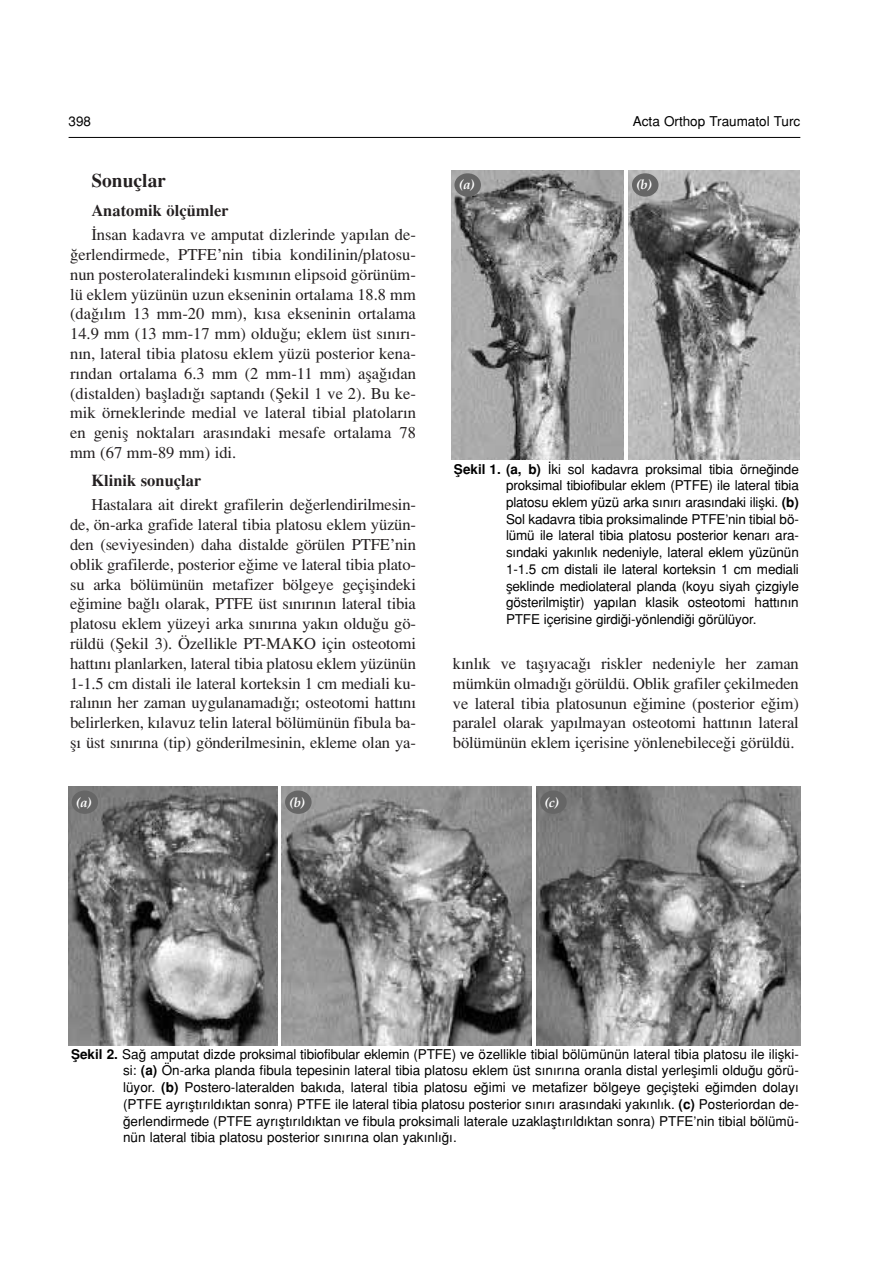
<style>
.page{position:relative;width:893px;height:1263px;background:#fff}
.page>*{position:absolute;margin:0;border:0;box-sizing:border-box;transform-origin:0 0}
.t1{font:19.5px "Times Turk B";color:#231f20}
.t2{font:16.5px/19.8px "Times Turk";letter-spacing:-.01em;color:#231f20;text-align:justify}
.t3{font:16.5px "Times Turk B";color:#231f20}
.t4{font:13.5px/16.6px "Helvetica Turk";color:#000;text-align:justify}
.t5{font:13.5px "Palatino Turk BI";color:#fff}
.s1{font-family:"Helvetica Turk B"}
</style>
<div class="page">
<img style="left:628px;top:170px;width:171px;height:289px">
<img style="left:451px;top:170px;width:172px;height:289px">
<img style="left:69px;top:786px;width:208px;height:260px">
<img style="left:281px;top:786px;width:251px;height:260px">
<img style="left:536px;top:786px;width:264px;height:260px">
<div style="left:454px;top:173px;width:27px;height:24px;background:#666;border-radius:50%"></div>
<div style="left:632px;top:173px;width:26px;height:24px;background:#666;border-radius:50%"></div>
<div style="left:72px;top:791px;width:26px;height:23px;background:#666;border-radius:50%"></div>
<div style="left:285px;top:791px;width:26px;height:23px;background:#666;border-radius:50%"></div>
<div style="left:540px;top:791px;width:26px;height:23px;background:#666;border-radius:50%"></div>
<hr style="left:69px;top:137px;width:731px;height:1px;background:#000">
<p class="t4" style="left:69px;top:115px;width:24px">398</p>
<p class="t4" style="left:633px;top:115px;width:169px">Acta Orthop Traumatol Turc</p>
<p class="t1" style="left:91px;top:174px;width:76px">Sonuçlar</p>
<p class="t3" style="left:91px;top:206px;width:139px">Anatomik ölçümler</p>
<p class="t2" style="left:70px;top:226px;width:347px;text-indent:21px">‹nsan kadavra ve amputat dizlerinde yap›lan de-¤erlendirmede, PTFE’nin tibia kondilinin/platosu&shy;nun posterolateralindeki k›sm›n›n elipsoid görünüm&shy;lü eklem yüzünün uzun ekseninin ortalama 18.8 mm (da¤›l›m 13 mm-20 mm), k›sa ekseninin ortalama 14.9 mm (13 mm-17 mm) oldu¤u; eklem üst s›n›r›- n›n, lateral tibia platosu eklem yüzü posterior kena&shy;r›ndan ortalama 6.3 mm (2 mm-11 mm) afla¤›dan (distalden) bafllad›¤› saptand› (fiekil 1 ve 2). Bu ke&shy;mik örneklerinde medial ve lateral tibial platolar›n en genifl noktalar› aras›ndaki mesafe ortalama 78 mm (67 mm-89 mm) idi.</p>
<p class="t3" style="left:91px;top:476px;width:111px">Klinik sonuçlar</p>
<p class="t2" style="left:70px;top:497px;width:347px;text-indent:21px">Hastalara ait direkt grafilerin de¤erlendirilmesin&shy;de, ön-arka grafide lateral tibia platosu eklem yüzün&shy;den (seviyesinden) daha distalde görülen PTFE’nin oblik grafilerde, posterior e¤ime ve lateral tibia plato&shy;su arka bölümünün metafizer bölgeye geçiflindeki e¤imine ba¤l› olarak, PTFE üst s›n›r›n›n lateral tibia platosu eklem yüzeyi arka s›n›r›na yak›n oldu¤u gö&shy;rüldü (fiekil 3). Özellikle PT-MAKO için osteotomi hatt›n› planlarken, lateral tibia platosu eklem yüzünün 1-1.5 cm distali ile lateral korteksin 1 cm mediali ku&shy;ral›n›n her zaman uygulanamad›¤›; osteotomi hatt›n› belirlerken, k›lavuz telin lateral bölümünün fibula ba&shy;fl› üst s›n›r›na (tip) gönderilmesinin, ekleme olan ya-</p>
<p class="t5" style="left:458px;top:180px;width:18px">(a)</p>
<p class="t5" style="left:636px;top:180px;width:17px">(b)</p>
<p class="t4" style="left:506px;top:463px;width:294px;text-indent:-52px"><span class="s1">fiekil 1. (a, b)</span> ‹ki sol kadavra proksimal tibia örne¤inde proksimal tibiofibular eklem (PTFE) ile lateral tibia platosu eklem yüzü arka s›n›r› aras›ndaki iliflki. <span class="s1">(b)<br></span>Sol kadavra tibia proksimalinde PTFE’nin tibial bö&shy;lümü ile lateral tibia platosu posterior kenar› ara&shy;s›ndaki yak›nl›k nedeniyle, lateral eklem yüzünün 1-1.5 cm distali ile lateral korteksin 1 cm mediali fleklinde mediolateral planda (koyu siyah çizgiyle gösterilmifltir) yap›lan klasik osteotomi hatt›n›n PTFE içerisine girdi¤i-yönlendi¤i görülüyor.</p>
<p class="t2" style="left:453px;top:655px;width:347px">k›nl›k ve tafl›yaca¤› riskler nedeniyle her zaman mümkün olmad›¤› görüldü. Oblik grafiler çekilmeden ve lateral tibia platosunun e¤imine (posterior e¤im) paralel olarak yap›lmayan osteotomi hatt›n›n lateral bölümünün eklem içerisine yönlenebilece¤i görüldü.</p>
<p class="t5" style="left:76px;top:797px;width:18px">(a)</p>
<p class="t5" style="left:289px;top:797px;width:17px">(b)</p>
<p class="t5" style="left:544px;top:797px;width:16px">(c)</p>
<p class="t4" style="left:123px;top:1048px;width:677px;text-indent:-52px"><span class="s1">fiekil 2.</span> Sa¤ amputat dizde proksimal tibiofibular eklemin (PTFE) ve özellikle tibial bölümünün lateral tibia platosu ile iliflki&shy;si: <span class="s1">(a)</span> Ön-arka planda fibula tepesinin lateral tibia platosu eklem üst s›n›r›na oranla distal yerleflimli oldu¤u görü&shy;lüyor. <span class="s1">(b)</span> Postero-lateralden bak›da, lateral tibia platosu e¤imi ve metafizer bölgeye geçiflteki e¤imden dolay› (PTFE ayr›flt›r›ld›ktan sonra) PTFE ile lateral tibia platosu posterior s›n›r› aras›ndaki yak›nl›k. <span class="s1">(c)</span> Posteriordan de-¤erlendirmede (PTFE ayr›flt›r›ld›ktan ve fibula proksimali laterale uzaklaflt›r›ld›ktan sonra) PTFE’nin tibial bölümü&shy;nün lateral tibia platosu posterior s›n›r›na olan yak›nl›¤›.</p>
</div>
